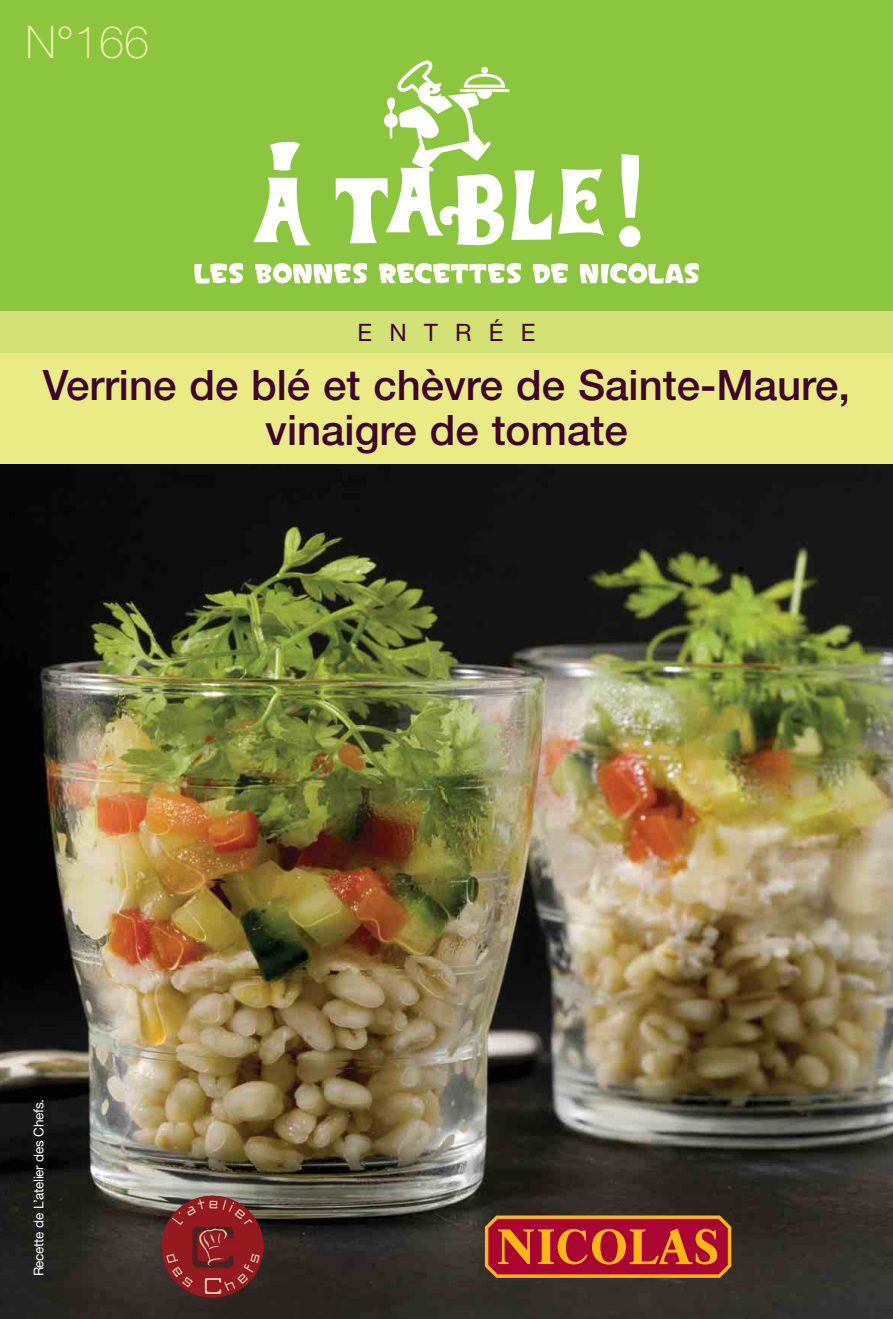
<style>
.page{position:relative;width:893px;height:1319px;background:#fff}
.page>*{position:absolute;margin:0;border:0;box-sizing:border-box;transform-origin:0 0}
.t1{font:100 45px "Helvetica Neue";color:#f0f1aa}
.t2{font:500 42px/45px "Helvetica Neue";color:#3f052c;text-align:center}
.t3{font:24px "Helvetica Neue";letter-spacing:.72em;color:#3f052c}
.t4{font:13.5px "Helvetica Neue";letter-spacing:-.02em;color:#fff}
</style>
<div class="page">
<img style="left:0;top:463px;width:893px;height:855px">
<div style="left:0;top:353px;width:893px;height:110px;background:#ebeb86"></div>
<div style="left:0;top:310px;width:893px;height:43px;background:#d1e173"></div>
<div style="left:0;top:0;width:893px;height:310px;background:#8cc63f"></div>
<svg style="left:269px;top:142px;width:31px;height:29px"></svg>
<svg style="left:253px;top:177px;width:58px;height:68px"></svg>
<svg style="left:558px;top:169px;width:46px;height:66px"></svg>
<svg style="left:619px;top:154px;width:22px;height:93px"></svg>
<svg style="left:194px;top:263px;width:49px;height:20px"></svg>
<svg style="left:255px;top:263px;width:112px;height:20px"></svg>
<svg style="left:379px;top:263px;width:142px;height:20px"></svg>
<svg style="left:533px;top:263px;width:35px;height:20px"></svg>
<svg style="left:580px;top:263px;width:119px;height:20px"></svg>
<svg style="left:336px;top:60px;width:216px;height:186px"></svg>
<div style="left:384px;top:113px;width:14px;height:15px;background:#fff;border-radius:50%"></div>
<hr style="left:390px;top:107px;width:2px;height:31px;background:#fff">
<div style="left:387px;top:97px;width:8px;height:13px;background:#fff;border-radius:4px"></div>
<svg style="left:485px;top:1215px;width:246px;height:62px;background:#c03c28"></svg>
<img style="left:162px;top:1195px;width:102px;height:102px;border-radius:50%">
<p class="t1" style="left:26px;top:26px;width:125px">N°166</p>
<p class="t3" style="left:357px;top:324px;width:180px">ENTRÉE</p>
<p class="t2" style="left:43px;top:366px;width:809px">Verrine de blé et chèvre de Sainte-Maure, vinaigre de tomate</p>
<p class="t4" style="left:34px;top:1276px;width:179px;rotate:-90deg">Recette de L’atelier des Chefs.</p>
</div>
